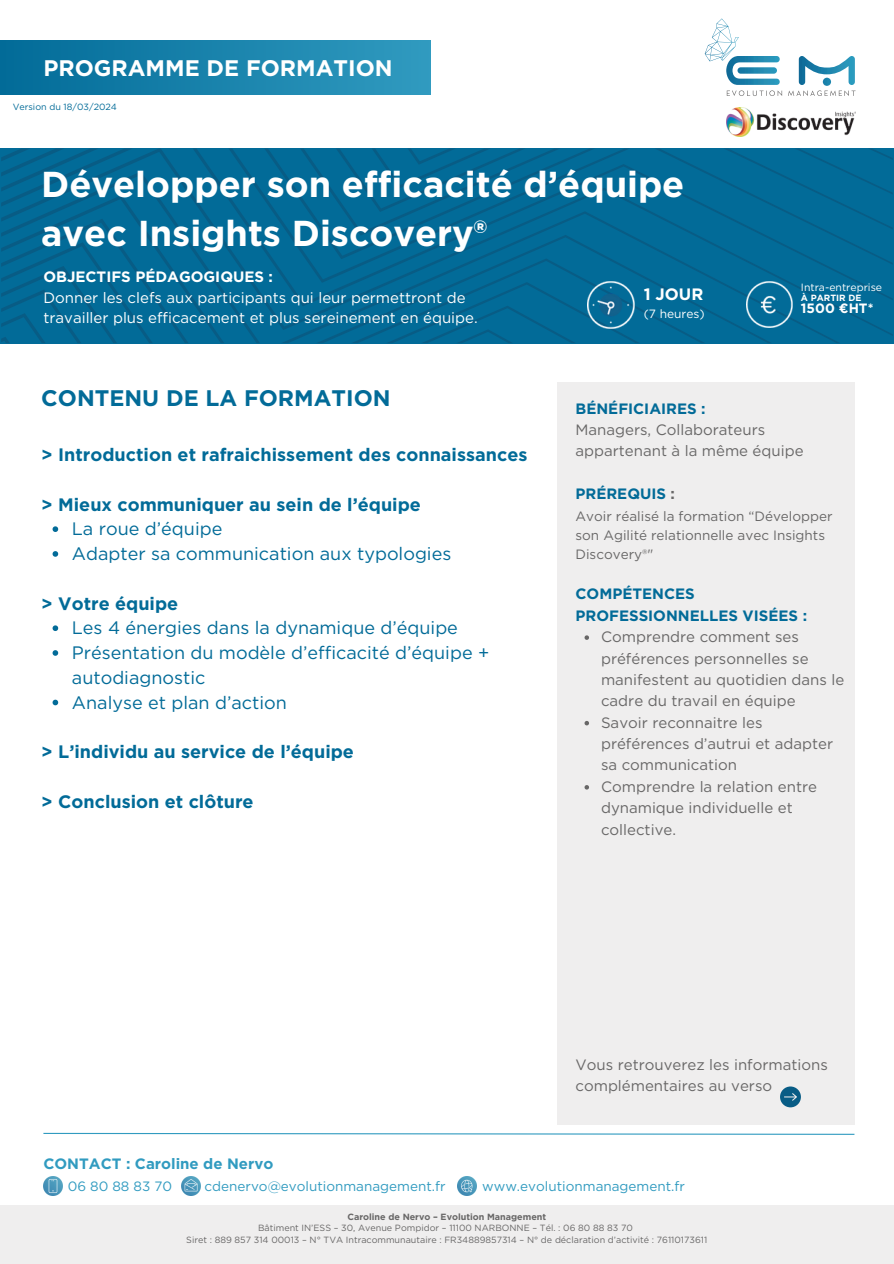
<style>
.page{position:relative;width:894px;height:1264px;background:#fff}
.page>*{position:absolute;margin:0;border:0;box-sizing:border-box;transform-origin:0 0}
.t1{font:700 36px/49.5px "Gotham";color:#fff}
.t2{font:700 22.5px "Gotham";color:#026b98}
.t3{font:700 22.5px "Gotham";color:#fff}
.t4{font:18px/24.8px "Gotham";color:#026b98}
.t5{font:700 18px "Gotham";color:#026b98}
.t6{font:700 16.5px "Gotham";color:#fff}
.t7{font:15px/21.3px "Gotham";color:#686767}
.t8{font:15px/20.2px "Gotham";color:#fff}
.t9{font:700 15px/21.3px "Gotham";color:#026b98}
.t10{font:700 15px "Gotham";color:#319bc0}
.t11{font:13.5px/19.2px "Gotham";color:#686767}
.t12{font:13.5px "Gotham";color:#319bc0}
.t13{font:700 13.5px "Gotham";color:#fff}
.t14{font:12px "Gotham";color:#fff}
.t15{font:10.5px "Gotham";color:#fff}
.t16{font:9px "Gotham";color:#686767}
.t17{font:700 9px "Gotham";color:#686767}
.t18{font:9px "Gotham";color:#026b98}
.t19{font:700 9px "Gotham";color:#fff}
.s1{font-weight:700}
.s2{color:#686767}
</style>
<div class="page">
<img style="left:704px;top:19px;width:34px;height:42px">
<img style="left:726px;top:56px;width:53px;height:29px">
<img style="left:798px;top:56px;width:56px;height:30px">
<svg style="left:726px;top:90px;width:55px;height:6px"></svg>
<svg style="left:788px;top:90px;width:67px;height:6px"></svg>
<div style="left:0;top:40px;width:430px;height:55px;background:linear-gradient(to right,#026b98,#309ac0)"></div>
<svg style="left:1px;top:312px;width:891px;height:31px;background:#026995"></svg>
<svg style="left:1px;top:269px;width:891px;height:43px;background:#026995"></svg>
<svg style="left:1px;top:226px;width:891px;height:43px;background:#026995"></svg>
<svg style="left:1px;top:212px;width:891px;height:14px;background:#026995"></svg>
<svg style="left:1px;top:148px;width:891px;height:64px;background:#026995"></svg>
<div style="left:556px;top:382px;width:298px;height:742px;background:#efeeee"></div>
<div style="left:0;top:1204px;width:893px;height:59px;background:#efeeee"></div>
<svg style="left:43px;top:1132px;width:812px;height:3px"></svg>
<img style="left:43px;top:1176px;width:20px;height:19px">
<img style="left:181px;top:1176px;width:19px;height:19px">
<img style="left:457px;top:1176px;width:19px;height:19px">
<img style="left:726px;top:108px;width:129px;height:28px">
<img style="left:587px;top:281px;width:47px;height:47px">
<svg style="left:53px;top:526px;width:5px;height:6px"></svg>
<svg style="left:53px;top:551px;width:5px;height:5px"></svg>
<svg style="left:53px;top:625px;width:5px;height:6px"></svg>
<svg style="left:53px;top:650px;width:5px;height:5px"></svg>
<svg style="left:53px;top:699px;width:5px;height:6px"></svg>
<svg style="left:780px;top:1086px;width:20px;height:21px"></svg>
<svg style="left:584px;top:635px;width:5px;height:5px"></svg>
<svg style="left:584px;top:721px;width:5px;height:4px"></svg>
<svg style="left:584px;top:785px;width:5px;height:4px"></svg>
<img style="left:745px;top:282px;width:47px;height:46px">
<p class="t3" style="left:43px;top:54px;width:350px">PROGRAMME DE FORMATION</p>
<p class="t18" style="left:13px;top:101px;width:106px">Version du 18/03/2024</p>
<h3 class="t1" style="left:41px;top:159px;width:644px">Développer son efficacité d’équipe avec Insights Discovery®</h3>
<h2 class="t8" style="left:43px;top:267px;width:435px"><span class="s1">OBJECTIFS PÉDAGOGIQUES :<br></span>Donner les clefs aux participants qui leur permettront de travailler plus efficacement et plus sereinement en équipe.</h2>
<h3 class="t6" style="left:643px;top:284px;width:61px">1 JOUR</h3>
<h3 class="t14" style="left:643px;top:306px;width:62px">(7 heures)</h3>
<p class="t15" style="left:800px;top:281px;width:83px">Intra-entreprise</p>
<p class="t19" style="left:800px;top:292px;width:62px">À PARTIR DE</p>
<p class="t13" style="left:800px;top:300px;width:74px">1500 €HT*</p>
<p class="t2" style="left:41px;top:384px;width:351px">CONTENU DE LA FORMATION</p>
<p class="t5" style="left:41px;top:444px;width:487px">&gt; Introduction et rafraichissement des connaissances</p>
<p class="t5" style="left:41px;top:493px;width:381px">&gt; Mieux communiquer au sein de l’équipe</p>
<h6 class="t4" style="left:72px;top:516px;width:152px">La roue d’équipe</h6>
<p class="t4" style="left:72px;top:541px;width:381px">Adapter sa communication aux typologies</p>
<p class="t5" style="left:41px;top:592px;width:138px">&gt; Votre équipe</p>
<p class="t4" style="left:72px;top:615px;width:387px">Les 4 énergies dans la dynamique d’équipe</p>
<p class="t4" style="left:72px;top:640px;width:419px">Présentation du modèle d’efficacité d’équipe + autodiagnostic</p>
<h2 class="t4" style="left:72px;top:689px;width:216px">Analyse et plan d’action</h2>
<h3 class="t5" style="left:41px;top:741px;width:314px">&gt; L’individu au service de l’équipe</h3>
<h3 class="t5" style="left:41px;top:790px;width:214px">&gt; Conclusion et clôture</h3>
<p class="t9" style="left:575px;top:397px;width:132px">BÉNÉFICIAIRES :</p>
<p class="t7" style="left:575px;top:419px;width:229px">Managers, Collaborateurs appartenant à la même équipe</p>
<p class="t9" style="left:575px;top:483px;width:101px">PRÉREQUIS <span class="s2">:</span></p>
<p class="t11" style="left:575px;top:506px;width:258px">Avoir réalisé la formation “Développer son Agilité relationnelle avec Insights<br>Discovery®"</p>
<p class="t9" style="left:575px;top:583px;width:233px">COMPÉTENCES<br>PROFESSIONNELLES VISÉES :</p>
<p class="t7" style="left:601px;top:626px;width:245px">Comprendre comment ses préférences personnelles se manifestent au quotidien dans le cadre du travail en équipe<br>Savoir reconnaitre les préférences d’autrui et adapter sa communication<br>Comprendre la relation entre dynamique individuelle et collective.</p>
<p class="t7" style="left:575px;top:1053px;width:254px">Vous retrouverez les informations complémentaires au verso</p>
<p class="t10" style="left:43px;top:1154px;width:231px">CONTACT : Caroline de Nervo</p>
<p class="t12" style="left:68px;top:1178px;width:106px">06 80 88 83 70</p>
<p class="t12" style="left:204px;top:1178px;width:242px">cdenervo@evolutionmanagement.fr</p>
<p class="t12" style="left:482px;top:1178px;width:204px">www.evolutionmanagement.fr</p>
<p class="t17" style="left:347px;top:1211px;width:200px">Caroline de Nervo – Evolution Management</p>
<p class="t16" style="left:258px;top:1222px;width:376px">Bâtiment IN’ESS – 30, Avenue Pompidor – 11100 NARBONNE – Tél. : 06 80 88 83 70</p>
<p class="t16" style="left:186px;top:1233px;width:522px">Siret : 889 857 314 00013 – N° TVA Intracommunautaire : FR34889857314 – N° de déclaration d’activité : 76110173611</p>
</div>
